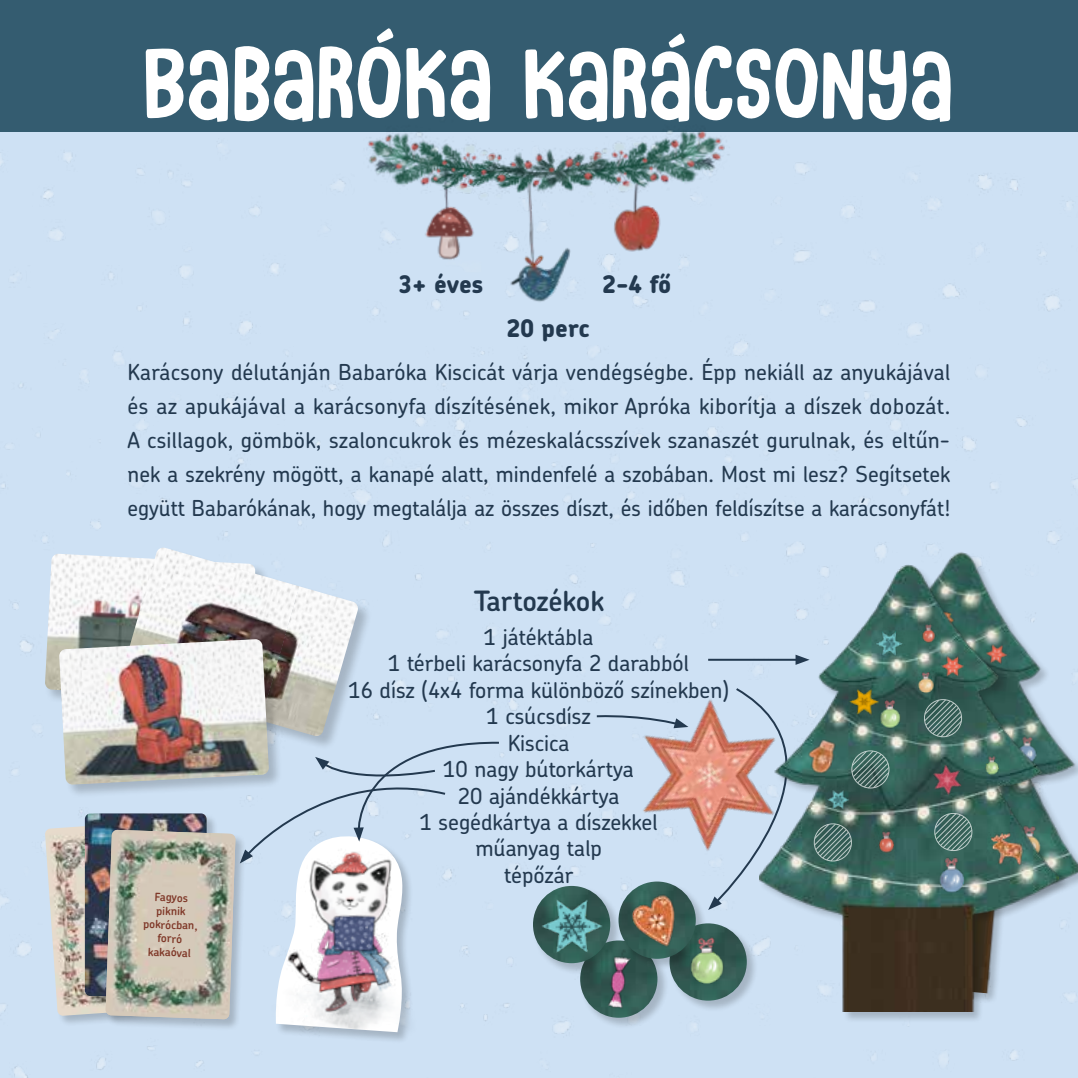
<style>
.page{position:relative;width:1078px;height:1078px;background:#fff}
.page>*{position:absolute;margin:0;border:0;box-sizing:border-box;transform-origin:0 0}
.t1{font:600 28px "Chevin Pro";letter-spacing:-.015em;color:#23394f}
.t2{font:800 24.2px "Chevin Pro";color:#23394f}
.t3{font:500 22px/26.4px "Chevin Pro";color:#23394f;text-align:justify}
.t4{font:600 11.4px/13.8px "Chevin Pro";color:#7f3828;text-align:center}
</style>
<div class="page">
<div style="left:0;top:0;width:1077px;height:132px;background:#345c70"></div>
<div style="left:0;top:138px;width:1077px;height:939px;background:#cee1f4"></div>
<img style="left:45px;top:553px;width:76px;height:143px">
<div style="left:122px;top:547px;width:250px;height:203px;background:#000;opacity:.2"></div>
<img style="left:121px;top:547px;width:178px;height:92px">
<img style="left:261px;top:586px;width:97px;height:150px">
<div style="left:59px;top:639px;width:224px;height:159px;background:#000;opacity:.2"></div>
<img style="left:59px;top:639px;width:210px;height:145px">
<div style="left:272px;top:835px;width:149px;height:208px;background:#000;opacity:.2"></div>
<hr style="left:708px;top:658px;width:90px;height:2px;background:#23394f">
<img style="left:779px;top:539px;width:298px;height:461px">
<img style="left:600px;top:667px;width:158px;height:206px">
<div style="left:668px;top:922px;width:90px;height:89px;background:#000;opacity:.2"></div>
<img style="left:670px;top:923px;width:75px;height:75px">
<svg style="left:594px;top:714px;width:94px;height:14px"></svg>
<div style="left:759px;top:565px;width:311px;height:457px;background:#000;opacity:.2"></div>
<img style="left:758px;top:564px;width:300px;height:447px">
<img style="left:910px;top:705px;width:5px;height:30px">
<img style="left:938px;top:652px;width:27px;height:27px">
<img style="left:920px;top:752px;width:53px;height:54px">
<img style="left:910px;top:621px;width:28px;height:29px">
<img style="left:872px;top:628px;width:32px;height:32px">
<img style="left:903px;top:660px;width:33px;height:45px">
<img style="left:986px;top:832px;width:40px;height:40px">
<img style="left:980px;top:752px;width:19px;height:29px">
<img style="left:928px;top:852px;width:42px;height:47px">
<img style="left:842px;top:679px;width:36px;height:7px">
<svg style="left:923px;top:699px;width:46px;height:62px;background:#52756d"></svg>
<div style="left:924px;top:699px;width:37px;height:37px;border:1px solid #fff;border-radius:50%"></div>
<svg style="left:934px;top:813px;width:38px;height:37px"></svg>
<div style="left:934px;top:813px;width:37px;height:37px;border:1px solid #fff;border-radius:50%"></div>
<img style="left:708px;top:686px;width:202px;height:223px">
<div style="left:851px;top:750px;width:38px;height:38px;border:1px solid #fff;border-radius:50%"></div>
<div style="left:45px;top:820px;width:149px;height:206px;background:#000;opacity:.2"></div>
<img style="left:45px;top:820px;width:61px;height:195px">
<svg style="left:146px;top:48px;width:82px;height:74px"></svg>
<svg style="left:234px;top:28px;width:256px;height:94px"></svg>
<svg style="left:525px;top:33px;width:425px;height:89px"></svg>
<img style="left:509px;top:213px;width:68px;height:95px">
<img style="left:414px;top:213px;width:68px;height:59px">
<img style="left:609px;top:213px;width:69px;height:63px">
<img style="left:316px;top:113px;width:445px;height:100px">
<img style="left:85px;top:813px;width:21px;height:182px">
<svg style="left:106px;top:740px;width:395px;height:291px;background:#c3cddb"></svg>
<img style="left:106px;top:829px;width:129px;height:190px">
<div style="left:579px;top:939px;width:89px;height:89px;background:#000;opacity:.2"></div>
<img style="left:580px;top:970px;width:76px;height:45px">
<div style="left:617px;top:880px;width:90px;height:90px;background:#000;opacity:.2"></div>
<img style="left:619px;top:881px;width:75px;height:75px">
<div style="left:532px;top:885px;width:89px;height:89px;background:#000;opacity:.2"></div>
<img style="left:533px;top:885px;width:76px;height:76px">
<p class="t2" style="left:398px;top:268px;width:86px">3+ éves</p>
<p class="t2" style="left:507px;top:312px;width:84px">20 perc</p>
<p class="t2" style="left:602px;top:268px;width:70px">2-4 fő</p>
<p class="t3" style="left:128px;top:354px;width:824px;line-height:34px">Karácsony délutánján Babaróka Kiscicát várja vendégségbe. Épp nekiáll az anyukájával és az apukájával a karácsonyfa díszítésének, mikor Apróka kiborítja a díszek dobozát.<br>A csillagok, gömbök, szaloncukrok és mézeskalácsszívek szanaszét gurulnak, és eltűn&shy;nek a szekrény mögött, a kanapé alatt, mindenfelé a szobában. Most mi lesz? Segítsetek együtt Babarókának, hogy megtalálja az összes díszt, és időben feldíszítse a karácsonyfát!</p>
<p class="t4" style="left:144px;top:889px;width:56px;rotate:2deg">Fagyos piknik pokrócban, forró kakaóval</p>
<p class="t1" style="left:473px;top:581px;width:132px">Tartozékok</p>
<p class="t3" style="left:348px;top:623px;width:382px;text-align:center">1 játéktábla<br>1 térbeli karácsonyfa 2 darabból<br>16 dísz (4x4 forma különböző színekben)<br>1 csúcsdísz<br>Kiscica<br>10 nagy bútorkártya<br>20 ajándékkártya<br>1 segédkártya a díszekkel<br>műanyag talp<br>tépőzár</p>
</div>
